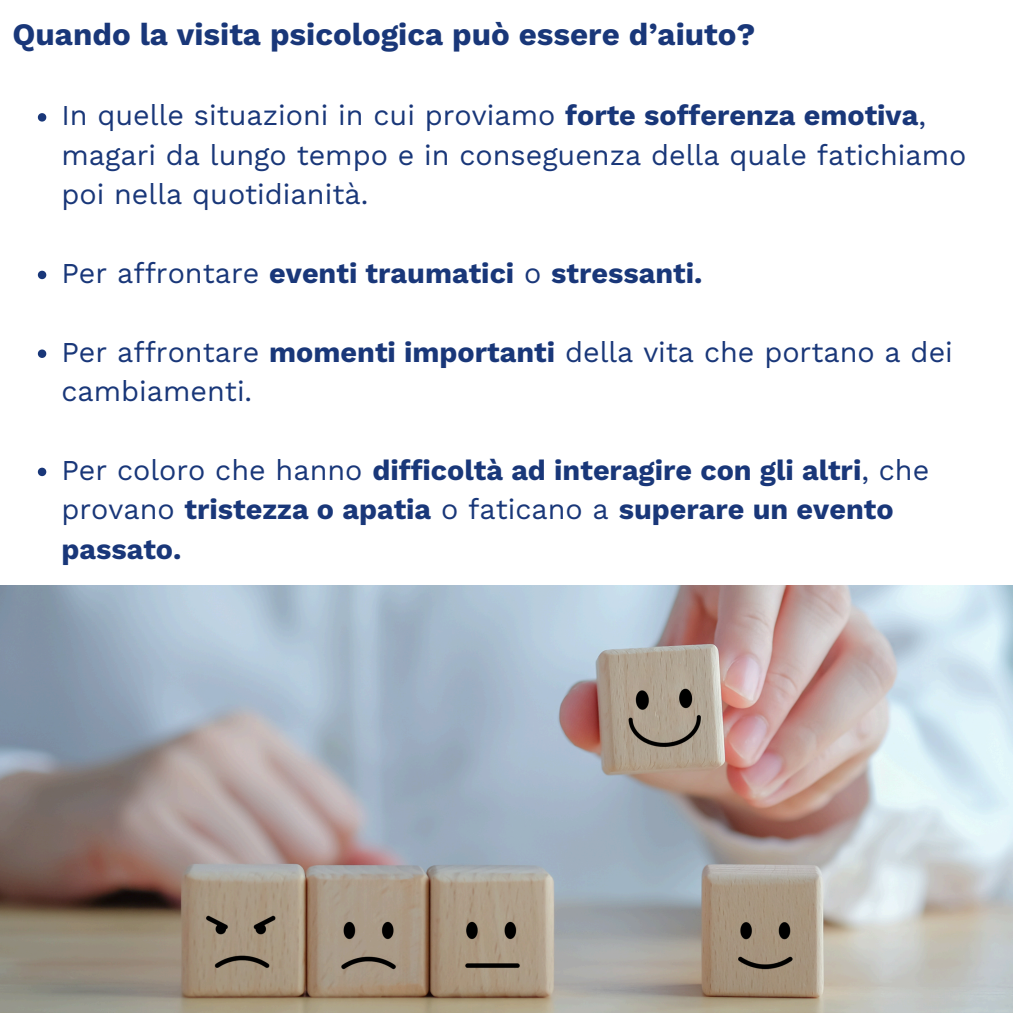
<style>
.page{position:relative;width:1013px;height:1013px;background:#fff}
.page>*{position:absolute;margin:0;border:0;box-sizing:border-box;transform-origin:0 0}
.t1{font:700 31.25px "Work Sans";color:#193779}
.t2{font:28.75px/39.4px "Work Sans";color:#193779}
.t3{font:700 28.75px/39.4px "Work Sans";color:#193779}
.s1{font-weight:700}
.s2{font-weight:400}
</style>
<div class="page">
<svg style="left:38px;top:113px;width:8px;height:9px"></svg>
<svg style="left:38px;top:271px;width:8px;height:8px"></svg>
<svg style="left:38px;top:349px;width:8px;height:9px"></svg>
<svg style="left:38px;top:467px;width:8px;height:9px"></svg>
<img style="left:0;top:585px;width:1012px;height:427px">
<h1 class="t1" style="left:13px;top:16px;width:744px">Quando la visita psicologica può essere d’aiuto?</h1>
<p class="t2" style="left:61px;top:96px;width:906px">In quelle situazioni in cui proviamo <span class="s1">forte sofferenza emotiva</span>, magari da lungo tempo e in conseguenza della quale fatichiamo poi nella quotidianità.</p>
<p class="t3" style="left:61px;top:253px;width:642px"><span class="s2">Per affrontare</span> eventi traumatici <span class="s2">o</span> stressanti.</p>
<p class="t2" style="left:61px;top:332px;width:893px">Per affrontare <span class="s1">momenti importanti</span> della vita che portano a dei cambiamenti.</p>
<p class="t3" style="left:61px;top:450px;width:869px"><span class="s2">Per coloro che hanno</span> difficoltà ad interagire con gli altri<span class="s2">, che provano</span> tristezza o apatia <span class="s2">o faticano a</span> superare un evento passato.</p>
</div>
